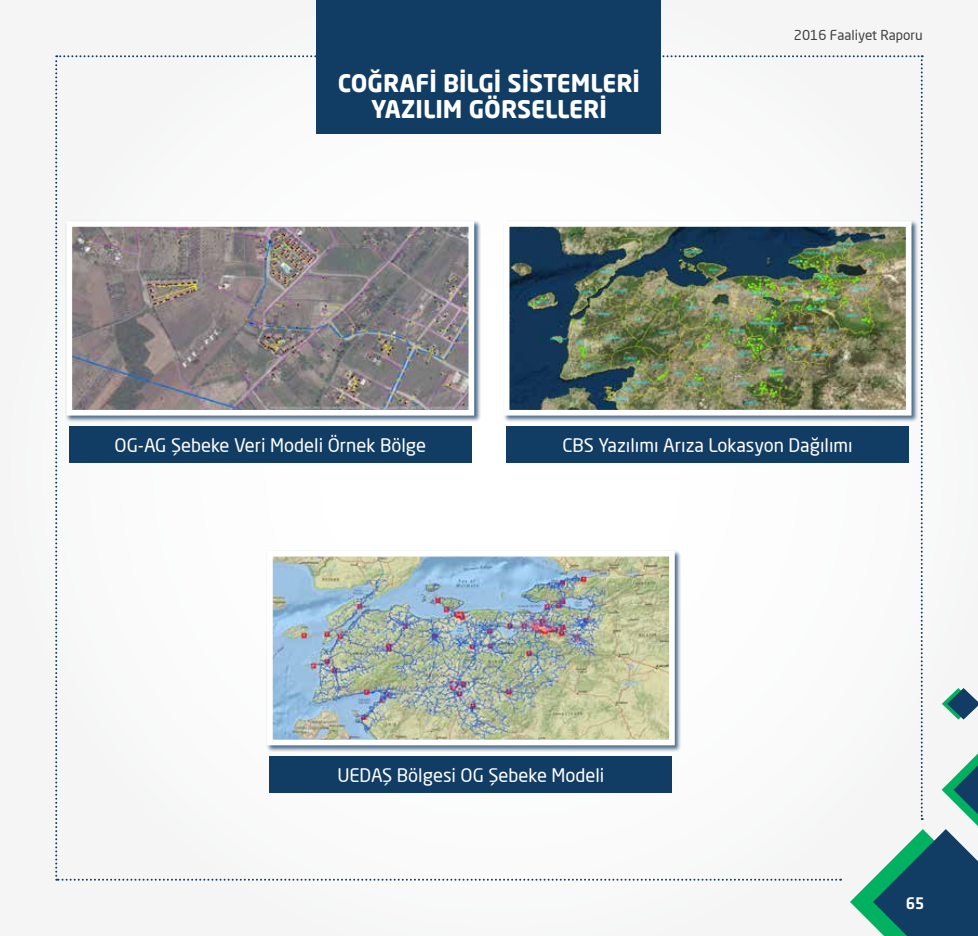
<style>
.page{position:relative;width:978px;height:936px;background:#fff}
.page>*{position:absolute;margin:0;border:0;box-sizing:border-box;transform-origin:0 0}
.t1{font:700 24px/25.5px "Neo Sans Pro";color:#fff;text-align:center}
.t2{font:18.3px "Neo Sans Pro";color:#fff}
.t3{font:500 18px "Klavika";color:#fff}
.t4{font:13.5px "Neo Sans Pro";color:#414042}
</style>
<div class="page">
<div style="left:0;top:0;width:978px;height:935px;background:#f5f5f5"></div>
<div style="left:317px;top:0;width:344px;height:133px;background:#113c64"></div>
<img style="left:55px;top:55px;width:923px;height:880px">
<h1 class="t1" style="left:338px;top:70px;width:304px">COĞRAFİ BİLGİ SİSTEMLERİ<br>YAZILIM GÖRSELLERİ</h1>
<p class="t4" style="left:794px;top:27px;width:130px">2016 Faaliyet Raporu</p>
<p class="t2" style="left:115px;top:434px;width:313px">OG-AG Şebeke Veri Modeli Örnek Bölge</p>
<p class="t2" style="left:562px;top:434px;width:292px">CBS Yazılımı Arıza Lokasyon Dağılımı</p>
<p class="t2" style="left:337px;top:763px;width:269px">UEDAŞ Bölgesi OG Şebeke Modeli</p>
<p class="t3" style="left:906px;top:892px;width:20px">65</p>
</div>
